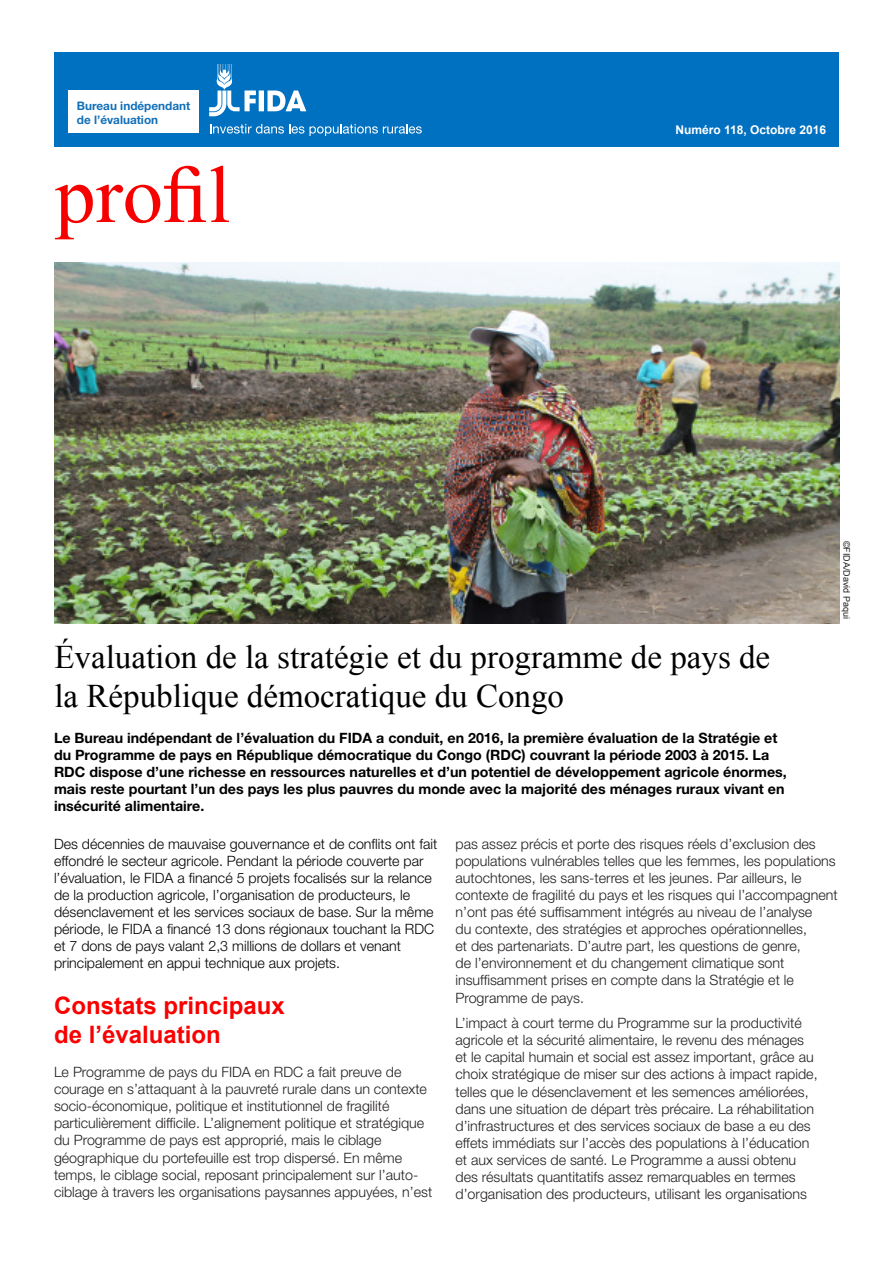
<style>
.page{position:relative;width:893px;height:1263px;background:#fff}
.page>*{position:absolute;margin:0;border:0;box-sizing:border-box;transform-origin:0 0}
.t1{font:81px "Times New Roman";color:#f60000}
.t2{font:33px/39.6px "Times New Roman";color:#000}
.t3{font:700 24px/28.8px "Arial";color:#fa0000}
.t4{font:300 14.25px/17.1px "Helvetica Neue LT Std";color:#231f20}
.t5{font:300 14.25px/17.1px "Helvetica Neue LT Std";color:#000}
.t6{font:700 14.25px/17.1px "Helvetica Neue LT Std";color:#000}
.t7{font:700 12px "Arial";color:#fff}
.t8{font:700 11.7px/14.1px "Helvetica Neue LT Std";color:#1170b9}
.t9{font:9px "Arial";color:#231f20}
</style>
<div class="page">
<img style="left:54px;top:263px;width:785px;height:360px">
<div style="left:54px;top:53px;width:785px;height:94px;background:#0070c0"></div>
<div style="left:69px;top:91px;width:130px;height:42px;background:#fff"></div>
<svg style="left:210px;top:124px;width:212px;height:12px"></svg>
<svg style="left:209px;top:64px;width:97px;height:52px"></svg>
<p class="t8" style="left:77px;top:98px;width:115px">Bureau indépendant de l’évaluation</p>
<p class="t1" style="left:55px;top:140px;width:177px">profil</p>
<p class="t7" style="left:675px;top:122px;width:152px">Numéro 118, Octobre 2016</p>
<p class="t2" style="left:54px;top:636px;width:717px">Évaluation de la stratégie et du programme de pays de la République démocratique du Congo</p>
<p class="t6" style="left:54px;top:729px;width:734px">Le Bureau indépendant de l’évaluation du FIDA a conduit, en 2016, la première évaluation de la Stratégie et du Programme de pays en République démocratique du Congo (RDC) couvrant la période 2003 à 2015. La RDC dispose d’une richesse en ressources naturelles et d’un potentiel de développement agricole énormes, mais reste pourtant l’un des pays les plus pauvres du monde avec la majorité des ménages ruraux vivant en insécurité alimentaire.</p>
<p class="t9" style="left:852px;top:541px;width:80px;rotate:90deg">©FIDA/David Paqui</p>
<p class="t5" style="left:54px;top:835px;width:385px">Des décennies de mauvaise gouvernance et de conflits ont fait effondré le secteur agricole. Pendant la période couverte par l’évaluation, le FIDA a financé 5 projets focalisés sur la relance de la production agricole, l’organisation de producteurs, le désenclavement et les services sociaux de base. Sur la même période, le FIDA a financé 13 dons régionaux touchant la RDC et 7 dons de pays valant 2,3 millions de dollars et venant principalement en appui technique aux projets.</p>
<p class="t3" style="left:54px;top:992px;width:232px">Constats principaux de l’évaluation</p>
<p class="t4" style="left:54px;top:1063px;width:380px">Le Programme de pays du FIDA en RDC a fait preuve de courage en s’attaquant à la pauvreté rurale dans un contexte socio-économique, politique et institutionnel de fragilité particulièrement difficile. L’alignement politique et stratégique du Programme de pays est approprié, mais le ciblage géographique du portefeuille est trop dispersé. En même temps, le ciblage social, reposant principalement sur l’auto&shy;ciblage à travers les organisations paysannes appuyées, n’est</p>
<p class="t4" style="left:455px;top:835px;width:384px">pas assez précis et porte des risques réels d’exclusion des populations vulnérables telles que les femmes, les populations autochtones, les sans-terres et les jeunes. Par ailleurs, le contexte de fragilité du pays et les risques qui l’accompagnent n’ont pas été suffisamment intégrés au niveau de l’analyse<br>du contexte, des stratégies et approches opérationnelles,<br>et des partenariats. D’autre part, les questions de genre,<br>de l’environnement et du changement climatique sont insuffisamment prises en compte dans la Stratégie et le Programme de pays.</p>
<p class="t4" style="left:455px;top:1014px;width:364px">L’impact à court terme du Programme sur la productivité agricole et la sécurité alimentaire, le revenu des ménages et le capital humain et social est assez important, grâce au choix stratégique de miser sur des actions à impact rapide, telles que le désenclavement et les semences améliorées, dans une situation de départ très précaire. La réhabilitation d’infrastructures et des services sociaux de base a eu des effets immédiats sur l’accès des populations à l’éducation et aux services de santé. Le Programme a aussi obtenu des résultats quantitatifs assez remarquables en termes d’organisation des producteurs, utilisant les organisations</p>
</div>
